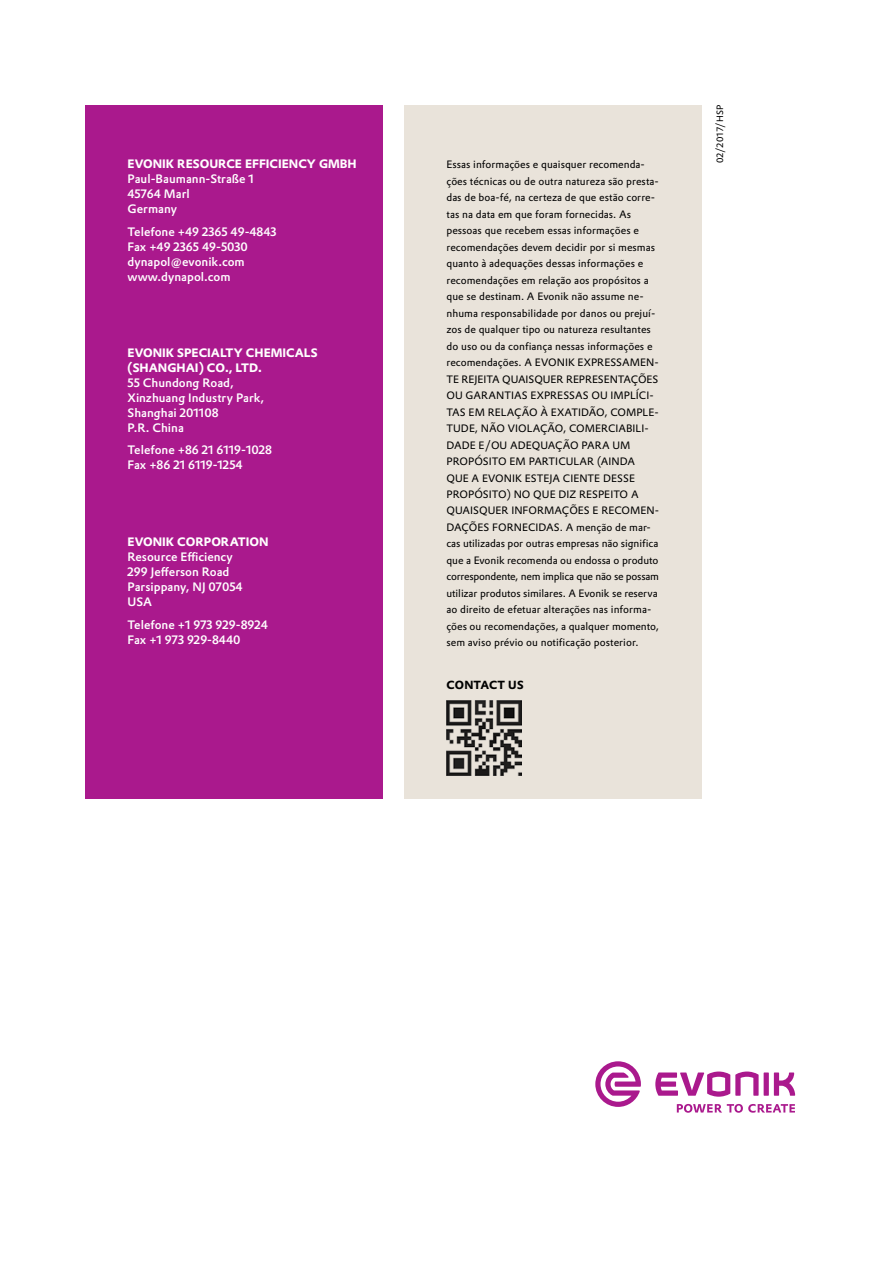
<style>
.page{position:relative;width:893px;height:1263px;background:#fff}
.page>*{position:absolute;margin:0;border:0;box-sizing:border-box;transform-origin:0 0}
.t1{font:500 12px/15px "Evonik Prokyon";color:#fff}
.t2{font:700 12px/15px "Evonik Prokyon";color:#fff}
.t3{font:700 11.55px "Evonik Prokyon";letter-spacing:.015em;color:#000}
.t4{font:10.5px/16.5px "Evonik Prokyon";letter-spacing:.005em;color:#000}
.t5{font:9px "Evonik Prokyon";letter-spacing:.005em;color:#000}
</style>
<div class="page">
<div style="left:404px;top:105px;width:298px;height:693px;background:#e9e3da"></div>
<img style="left:446px;top:700px;width:76px;height:76px">
<svg style="left:774px;top:1072px;width:21px;height:24px"></svg>
<div style="left:764px;top:1072px;width:5px;height:24px;background:#aa198d"></div>
<svg style="left:655px;top:1071px;width:104px;height:26px"></svg>
<svg style="left:595px;top:1061px;width:46px;height:46px"></svg>
<svg style="left:677px;top:1104px;width:118px;height:9px"></svg>
<div style="left:85px;top:105px;width:298px;height:693px;background:#aa198d"></div>
<p class="t2" style="left:128px;top:156px;width:231px">EVONIK RESOURCE EFFICIENCY GMBH</p>
<p class="t1" style="left:128px;top:171px;width:128px">Paul-Baumann-Straße 1<br>45764 Marl<br>Germany</p>
<p class="t1" style="left:128px;top:223px;width:150px">Telefone +49 2365 49-4843<br>Fax +49 2365 49-5030 dynapol@evonik.com www.dynapol.com</p>
<p class="t2" style="left:128px;top:344px;width:192px">EVONIK SPECIALTY CHEMICALS (SHANGHAI) CO., LTD.</p>
<p class="t1" style="left:128px;top:374px;width:138px">55 Chundong Road,<br>Xinzhuang Industry Park,<br>Shanghai 201108<br>P.R. China</p>
<p class="t1" style="left:128px;top:442px;width:146px">Telefone +86 21 6119-1028<br>Fax +86 21 6119-1254</p>
<p class="t2" style="left:128px;top:533px;width:142px">EVONIK CORPORATION</p>
<p class="t1" style="left:128px;top:548px;width:117px">Resource Efficiency<br>299 Jefferson Road<br>Parsippany, NJ 07054<br>USA</p>
<p class="t1" style="left:128px;top:616px;width:142px">Telefone +1 973 929-8924<br>Fax +1 973 929-8440</p>
<p class="t4" style="left:446px;top:155px;width:214px">Essas informações e quaisquer recomenda&shy;ções técnicas ou de outra natureza são presta&shy;das de boa-fé, na certeza de que estão corre&shy;tas na data em que foram fornecidas. As pessoas que recebem essas informações e recomendações devem decidir por si mesmas quanto à adequações dessas informações e recomendações em relação aos propósitos a que se destinam. A Evonik não assume ne&shy;nhuma responsabilidade por danos ou prejuí&shy;zos de qualquer tipo ou natureza resultantes do uso ou da confiança nessas informações e recomendações. A EVONIK EXPRESSAMEN-TE REJEITA QUAISQUER REPRESENTAÇÕES OU GARANTIAS EXPRESSAS OU IMPLÍCI-TAS EM RELAÇÃO À EXATIDÃO, COMPLE-TUDE, NÃO VIOLAÇÃO, COMERCIABILI-DADE E/OU ADEQUAÇÃO PARA UM PROPÓSITO EM PARTICULAR (AINDA QUE A EVONIK ESTEJA CIENTE DESSE PROPÓSITO) NO QUE DIZ RESPEITO A QUAISQUER INFORMAÇÕES E RECOMEN-DAÇÕES FORNECIDAS. A menção de mar&shy;cas utilizadas por outras empresas não significa que a Evonik recomenda ou endossa o produto correspondente, nem implica que não se possam utilizar produtos similares. A Evonik se reserva ao direito de efetuar alterações nas informa&shy;ções ou recomendações, a qualquer momento, sem aviso prévio ou notificação posterior.</p>
<p class="t3" style="left:446px;top:675px;width:79px">CONTACT US</p>
<p class="t5" style="left:713px;top:163px;width:60px;rotate:-90deg">02/2017/HSP</p>
</div>
